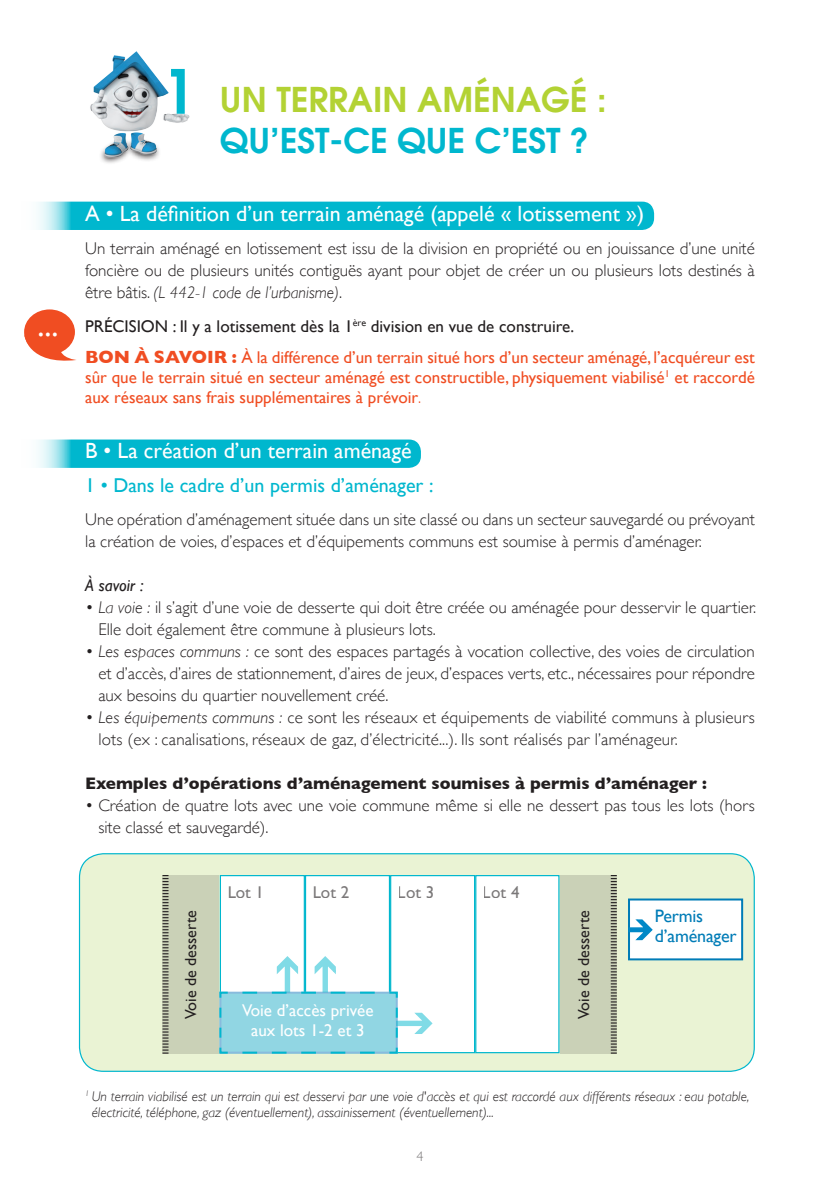
<style>
.page{position:relative;width:840px;height:1191px;background:#fff}
.page>*{position:absolute;margin:0;border:0;box-sizing:border-box;transform-origin:0 0}
.t1{font:600 60.6px "Avant Garde";color:#00b7ce}
.t2{font:600 34px "Avant Garde";color:#00b7ce}
.t3{font:600 34px "Avant Garde";color:#b3d234}
.t4{font:31.8px "Gill Sans";color:#fff}
.t5{font:22px "Gill Sans";color:#fff}
.t6{font:20px "Gill Sans";color:#00b7ce}
.t7{font:18px/20px "Gill Sans";letter-spacing:-.01em;color:#007cb7}
.t8{font:300 17px/22px "Gill Sans";color:#231f20}
.t9{font:17px/31.4px "Gill Sans";color:#f04d22}
.t10{font:700 17px "Gill Sans";color:#231f20}
.t11{font:17px/20px "Gill Sans";color:#fff;text-align:center}
.t12{font:17px "Gill Sans";color:#231f20}
.t13{font:italic 17px "Gill Sans";color:#231f20}
.t14{font:16px "Gill Sans";color:#231f20}
.t15{font:italic 300 14px/16px "Gill Sans";color:#231f20}
.t16{font:300 14px "Gill Sans";color:#231f20}
.s1{font-style:italic}
.s2{color:#231f20}
.s3{font-weight:700;font-size:18px}
.s4{font-weight:300}
</style>
<div class="page">
<div style="left:79px;top:853px;width:674px;height:218px;background:#eaf3d4;border-radius:24px"></div>
<div style="left:79px;top:853px;width:675px;height:218px;border:1px solid #00b7ce;border-radius:24px"></div>
<div style="left:162px;top:875px;width:57px;height:178px;background:#cad1b7"></div>
<div style="left:559px;top:875px;width:57px;height:178px;background:#cad1b7"></div>
<div style="left:0;top:202px;width:653px;height:28px;background:#00b7ce;border-radius:12px"></div>
<div style="left:0;top:439px;width:420px;height:29px;background:#00b7ce;border-radius:12px"></div>
<div style="left:0;top:92px;width:70px;height:748px;background:#fff"></div>
<div style="left:220px;top:875px;width:85px;height:178px;background:#fff;border:1px solid #00b7ce"></div>
<div style="left:305px;top:875px;width:85px;height:178px;background:#fff;border:1px solid #00b7ce"></div>
<div style="left:390px;top:875px;width:85px;height:178px;background:#fff;border:1px solid #00b7ce"></div>
<div style="left:475px;top:875px;width:84px;height:178px;background:#fff;border:1px solid #00b7ce"></div>
<svg style="left:218px;top:954px;width:216px;height:100px"></svg>
<div style="left:627px;top:898px;width:115px;height:62px;background:#fff;border:2px solid #007cb7"></div>
<svg style="left:627px;top:918px;width:26px;height:23px"></svg>
<svg style="left:162px;top:875px;width:6px;height:178px"></svg>
<svg style="left:610px;top:875px;width:6px;height:178px"></svg>
<img style="left:90px;top:51px;width:100px;height:112px">
<div style="left:24px;top:309px;width:51px;height:45px;background:#f04d22;border-radius:50%"></div>
<svg style="left:24px;top:335px;width:52px;height:26px"></svg>
<h3 class="t4" style="left:37px;top:306px;width:22px">...</h3>
<h1 class="t1" style="left:162px;top:52px;width:35px">1</h1>
<h2 class="t3" style="left:220px;top:78px;width:388px">UN TERRAIN AMÉNAGÉ :</h2>
<h2 class="t2" style="left:220px;top:118px;width:370px">QU’EST-CE QUE C’EST ?</h2>
<p class="t5" style="left:85px;top:200px;width:560px">A • La définition d’un terrain aménagé (appelé « lotissement »)</p>
<p class="t8" style="left:85px;top:237px;width:671px;text-align:justify">Un terrain aménagé en lotissement est issu de la division en propriété ou en jouissance d’une unité foncière ou de plusieurs unités contiguës ayant pour objet de créer un ou plusieurs lots destinés à être bâtis. <span class="s1">(L 442-1 code de l’urbanisme)</span>.</p>
<p class="t9" style="left:85px;top:310px;width:671px"><span class="s2">PRÉCISION : Il y a lotissement dès la 1</span><sup>ère</sup> <span class="s2">division en vue de construire.<br></span><span class="s3">BON À SAVOIR :</span> À la différence d’un terrain situé hors d’un secteur aménagé, l’acquéreur est</p>
<p class="t9" style="left:85px;top:367px;width:670px;line-height:20px">sûr que le terrain situé en secteur aménagé est constructible, physiquement viabilisé<sup>1</sup> et raccordé aux réseaux sans frais supplémentaires à prévoir<span class="s4">.</span></p>
<p class="t5" style="left:85px;top:438px;width:328px">B • La création d’un terrain aménagé</p>
<p class="t6" style="left:85px;top:473px;width:349px">1 • Dans le cadre d’un permis d’aménager :</p>
<p class="t8" style="left:85px;top:507px;width:670px">Une opération d’aménagement située dans un site classé ou dans un secteur sauvegardé ou prévoyant la création de voies, d’espaces et d’équipements communs est soumise à permis d’aménager.</p>
<p class="t13" style="left:85px;top:575px;width:60px">À savoir :</p>
<p class="t8" style="left:98px;top:595px;width:659px;text-indent:-13px"><span class="s1">• La voie :</span> il s’agit d’une voie de desserte qui doit être créée ou aménagée pour desservir le quartier.<br>Elle doit également être commune à plusieurs lots.</p>
<p class="t8" style="left:98px;top:639px;width:657px;text-align:justify;text-indent:-13px"><span class="s1">• Les espaces communs :</span> ce sont des espaces partagés à vocation collective, des voies de circulation et d’accès, d’aires de stationnement, d’aires de jeux, d’espaces verts, etc., nécessaires pour répondre aux besoins du quartier nouvellement créé.</p>
<p class="t8" style="left:98px;top:705px;width:657px;text-indent:-13px"><span class="s1">• Les équipements communs :</span> ce sont les réseaux et équipements de viabilité communs à plusieurs lots (ex : canalisations, réseaux de gaz, d’électricité...). Ils sont réalisés par l’aménageur.</p>
<p class="t10" style="left:85px;top:769px;width:623px">Exemples d’opérations d’aménagement soumises à permis d’aménager :</p>
<p class="t8" style="left:98px;top:793px;width:657px;text-indent:-13px">• Création de quatre lots avec une voie commune même si elle ne dessert pas tous les lots (hors site classé et sauvegardé).</p>
<p class="t12" style="left:227px;top:882px;width:38px">Lot 1</p>
<p class="t12" style="left:312px;top:882px;width:38px">Lot 2</p>
<p class="t12" style="left:397px;top:882px;width:38px">Lot 3</p>
<p class="t12" style="left:482px;top:882px;width:38px">Lot 4</p>
<p class="t14" style="left:181px;top:1018px;width:110px;rotate:-90deg">Voie de desserte</p>
<p class="t14" style="left:574px;top:1018px;width:110px;rotate:-90deg">Voie de desserte</p>
<p class="t11" style="left:242px;top:999px;width:133px">Voie d’accès privée aux lots 1-2 et 3</p>
<p class="t7" style="left:654px;top:905px;width:83px">Permis d’aménager</p>
<p class="t15" style="left:92px;top:1088px;width:659px;text-indent:-7px"><sup>1</sup> Un terrain viabilisé est un terrain qui est desservi par une voie d'accès et qui est raccordé aux différents réseaux : eau potable, électricité, téléphone, gaz (éventuellement), assainissement (éventuellement)...</p>
<p class="t16" style="left:416px;top:1145px;width:8px">4</p>
</div>
